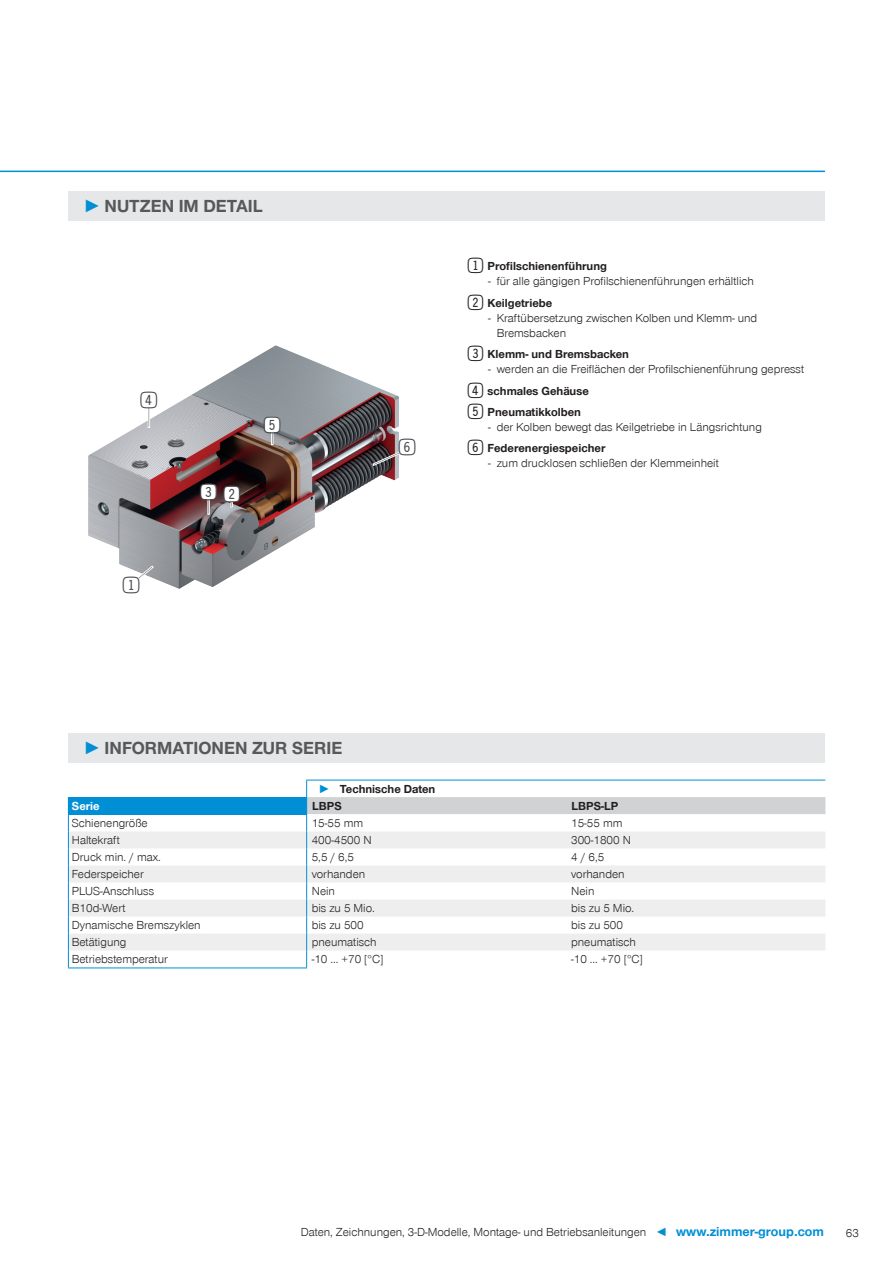
<style>
.page{position:relative;width:893px;height:1263px;background:#fff}
.page>*{position:absolute;margin:0;border:0;box-sizing:border-box;transform-origin:0 0}
.t1{font:27.6px "Double Digits Super Square";color:#47494e}
.t2{font:700 18px "Zimmer Group Sans Global";color:#57585a}
.CB_AF_Seitenzahl_rechts{font:300 12px/15px "Zimmer Group Sans Global";color:#231f20}
.CB_AF_Seitenzahl_links{font:300 12px "Zimmer Group Sans Global";color:#231f20}
.CB_AF_Tabellentext_Bestellnummer{font:700 12px "Zimmer Group Sans Global";color:#231f20}
.CB_AF_Tabellentext_Bestellnummer-2{font:700 12px "Zimmer Group Sans Global";color:#fff}
.s1{font-family:"Zimmer Group Sans";color:#008fd5}
.s2{font-family:"Double Digits Super Square";font-weight:400;font-size:25.5px}
.s3{color:#008fd5}
.s4{font-weight:700;font-size:13.5px;color:#008fd5}
</style>
<div class="page">
<img style="left:89px;top:345px;width:310px;height:243px">
<svg style="left:137px;top:566px;width:17px;height:14px"></svg>
<div style="left:123px;top:577px;width:16px;height:16px;background:#fff;border-radius:50%"></div>
<div style="left:201px;top:484px;width:15px;height:15px;background:#fff;border-radius:50%"></div>
<svg style="left:208px;top:499px;width:2px;height:15px"></svg>
<div style="left:265px;top:417px;width:15px;height:15px;background:#fff;border-radius:50%"></div>
<svg style="left:271px;top:432px;width:2px;height:13px"></svg>
<div style="left:141px;top:392px;width:15px;height:16px;background:#fff;border-radius:50%"></div>
<div style="left:148px;top:407px;width:2px;height:21px;border:1px solid #fff"></div>
<svg style="left:372px;top:451px;width:28px;height:15px"></svg>
<div style="left:224px;top:486px;width:15px;height:16px;background:#fff;border-radius:50%"></div>
<hr style="left:0;top:171px;width:825px;height:1px;background:#008fd5">
<div style="left:68px;top:191px;width:757px;height:30px;background:#e6e7e9"></div>
<div style="left:68px;top:733px;width:757px;height:30px;background:#e6e7e9"></div>
<div style="left:68px;top:797px;width:239px;height:17px;background:#008fd5"></div>
<svg style="left:69px;top:832px;width:237px;height:118px;fill:#eeeeef"></svg>
<hr style="left:68px;top:967px;width:239px;height:1px;background:#008fd5">
<hr style="left:68px;top:814px;width:239px;height:1px;background:#008fd5">
<svg style="left:68px;top:815px;width:1px;height:152px"></svg>
<svg style="left:306px;top:780px;width:519px;height:187px"></svg>
<p class="t2" style="left:83px;top:195px;width:181px"><span class="s1">►</span> NUTZEN IM DETAIL</p>
<p class="t1" style="left:140px;top:388px;width:23px">4</p>
<p class="t1" style="left:123px;top:573px;width:23px">1</p>
<p class="t1" style="left:200px;top:480px;width:23px">3</p>
<p class="t1" style="left:223px;top:482px;width:23px">2</p>
<p class="t1" style="left:264px;top:413px;width:23px">5</p>
<p class="t1" style="left:399px;top:435px;width:23px">6</p>
<p class="CB_AF_Tabellentext_Bestellnummer" style="left:468px;top:259px;width:141px"><span class="s2">1</span>Profilschienenführung</p>
<p class="CB_AF_Seitenzahl_rechts" style="left:488px;top:274px;width:267px">- für alle gängigen Profilschienenführungen erhältlich</p>
<p class="CB_AF_Tabellentext_Bestellnummer" style="left:468px;top:296px;width:86px"><span class="s2">2</span>Keilgetriebe</p>
<p class="CB_AF_Seitenzahl_rechts" style="left:497px;top:310px;width:262px;text-indent:-9px">- Kraftübersetzung zwischen Kolben und Klemm- und<br>Bremsbacken</p>
<p class="CB_AF_Tabellentext_Bestellnummer" style="left:468px;top:347px;width:163px"><span class="s2">3</span>Klemm- und Bremsbacken</p>
<p class="CB_AF_Seitenzahl_rechts" style="left:488px;top:362px;width:317px">- werden an die Freiflächen der Profilschienenführung gepresst</p>
<p class="CB_AF_Tabellentext_Bestellnummer" style="left:468px;top:383px;width:123px"><span class="s2">4</span>schmales Gehäuse</p>
<p class="CB_AF_Tabellentext_Bestellnummer" style="left:468px;top:405px;width:115px"><span class="s2">5</span>Pneumatikkolben</p>
<p class="CB_AF_Seitenzahl_rechts" style="left:488px;top:419px;width:275px">- der Kolben bewegt das Keilgetriebe in Längsrichtung</p>
<p class="CB_AF_Tabellentext_Bestellnummer" style="left:468px;top:441px;width:139px"><span class="s2">6</span>Federenergiespeicher</p>
<p class="CB_AF_Seitenzahl_rechts" style="left:488px;top:456px;width:232px">- zum drucklosen schließen der Klemmeinheit</p>
<p class="t2" style="left:83px;top:738px;width:261px"><span class="s1">►</span> INFORMATIONEN ZUR SERIE</p>
<p class="CB_AF_Tabellentext_Bestellnummer" style="left:319px;top:781px;width:118px"><span class="s3">►</span> Technische Daten</p>
<p class="CB_AF_Tabellentext_Bestellnummer-2" style="left:72px;top:798px;width:29px">Serie</p>
<p class="CB_AF_Tabellentext_Bestellnummer" style="left:312px;top:798px;width:31px">LBPS</p>
<p class="CB_AF_Tabellentext_Bestellnummer" style="left:572px;top:798px;width:48px">LBPS-LP</p>
<p class="CB_AF_Seitenzahl_links" style="left:72px;top:816px;width:77px">Schienengröße</p>
<p class="CB_AF_Seitenzahl_links" style="left:312px;top:816px;width:53px">15-55 mm</p>
<p class="CB_AF_Seitenzahl_links" style="left:571px;top:816px;width:53px">15-55 mm</p>
<p class="CB_AF_Seitenzahl_links" style="left:72px;top:833px;width:50px">Haltekraft</p>
<p class="CB_AF_Seitenzahl_links" style="left:312px;top:833px;width:61px">400-4500 N</p>
<p class="CB_AF_Seitenzahl_links" style="left:571px;top:833px;width:61px">300-1800 N</p>
<p class="CB_AF_Seitenzahl_links" style="left:72px;top:850px;width:91px">Druck min. / max.</p>
<p class="CB_AF_Seitenzahl_links" style="left:312px;top:850px;width:44px">5,5 / 6,5</p>
<p class="CB_AF_Seitenzahl_links" style="left:571px;top:850px;width:35px">4 / 6,5</p>
<p class="CB_AF_Seitenzahl_links" style="left:72px;top:867px;width:73px">Federspeicher</p>
<p class="CB_AF_Seitenzahl_links" style="left:312px;top:867px;width:55px">vorhanden</p>
<p class="CB_AF_Seitenzahl_links" style="left:571px;top:867px;width:55px">vorhanden</p>
<p class="CB_AF_Seitenzahl_links" style="left:72px;top:884px;width:84px">PLUS-Anschluss</p>
<p class="CB_AF_Seitenzahl_links" style="left:312px;top:884px;width:25px">Nein</p>
<p class="CB_AF_Seitenzahl_links" style="left:571px;top:884px;width:25px">Nein</p>
<p class="CB_AF_Seitenzahl_links" style="left:72px;top:901px;width:55px">B10d-Wert</p>
<p class="CB_AF_Seitenzahl_links" style="left:312px;top:901px;width:65px">bis zu 5 Mio.</p>
<p class="CB_AF_Seitenzahl_links" style="left:571px;top:901px;width:65px">bis zu 5 Mio.</p>
<p class="CB_AF_Seitenzahl_links" style="left:72px;top:918px;width:130px">Dynamische Bremszyklen</p>
<p class="CB_AF_Seitenzahl_links" style="left:312px;top:918px;width:53px">bis zu 500</p>
<p class="CB_AF_Seitenzahl_links" style="left:571px;top:918px;width:53px">bis zu 500</p>
<p class="CB_AF_Seitenzahl_links" style="left:72px;top:935px;width:56px">Betätigung</p>
<p class="CB_AF_Seitenzahl_links" style="left:312px;top:935px;width:66px">pneumatisch</p>
<p class="CB_AF_Seitenzahl_links" style="left:571px;top:935px;width:66px">pneumatisch</p>
<p class="CB_AF_Seitenzahl_links" style="left:72px;top:952px;width:98px">Betriebstemperatur</p>
<p class="CB_AF_Seitenzahl_links" style="left:312px;top:952px;width:73px">-10 ... +70 [°C]</p>
<p class="CB_AF_Seitenzahl_links" style="left:571px;top:952px;width:73px">-10 ... +70 [°C]</p>
<p class="CB_AF_Seitenzahl_rechts" style="left:301px;top:1224px;width:525px">Daten, Zeichnungen, 3-D-Modelle, Montage- und Betriebsanleitungen <span class="s3">◄</span> <span class="s4">www.zimmer-group.com</span></p>
<p class="CB_AF_Seitenzahl_rechts" style="left:846px;top:1225px;width:15px">63</p>
</div>
